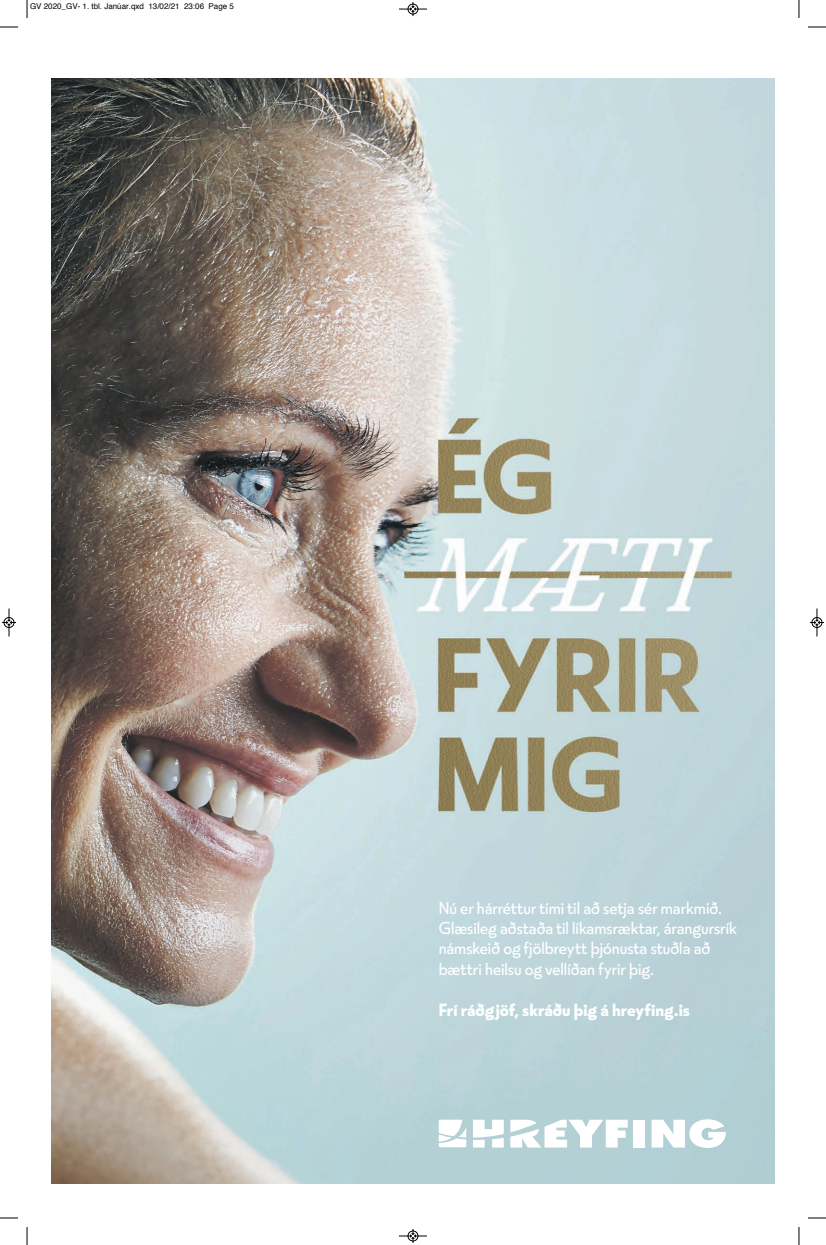
<style>
.page{position:relative;width:826px;height:1245px;background:#fff}
.page>*{position:absolute;margin:0;border:0;box-sizing:border-box;transform-origin:0 0}
.t1{font:17.7px/20.4px "FS Split Sans";color:#fff}
.t2{font:700 17.7px "FS Split Sans";color:#fff}
.t3{font:8px "Helvetica";color:#000}
</style>
<div class="page">
<img style="left:51px;top:78px;width:723px;height:1106px">
<div style="left:632px;top:1119px;width:12px;height:28px;background:#fff"></div>
<svg style="left:651px;top:1119px;width:74px;height:29px"></svg>
<svg style="left:472px;top:1119px;width:31px;height:28px"></svg>
<svg style="left:510px;top:1119px;width:117px;height:28px"></svg>
<svg style="left:438px;top:1119px;width:28px;height:28px"></svg>
<svg style="left:27px;top:0;width:1px;height:18px"></svg>
<svg style="left:0;top:27px;width:18px;height:1px"></svg>
<svg style="left:798px;top:0;width:1px;height:18px"></svg>
<svg style="left:808px;top:27px;width:17px;height:1px"></svg>
<svg style="left:27px;top:1227px;width:1px;height:18px"></svg>
<svg style="left:0;top:1217px;width:18px;height:1px"></svg>
<svg style="left:798px;top:1227px;width:1px;height:18px"></svg>
<svg style="left:808px;top:1217px;width:17px;height:1px"></svg>
<svg style="left:399px;top:2px;width:27px;height:14px"></svg>
<svg style="left:399px;top:1229px;width:27px;height:14px"></svg>
<svg style="left:2px;top:608px;width:14px;height:28px"></svg>
<svg style="left:810px;top:608px;width:13px;height:28px"></svg>
<p class="t3" style="left:30px;top:3px;width:205px">GV 2020_GV- 1. tbl. Janúar.qxd 13/02/21 23:06 Page 5</p>
<p class="t1" style="left:438px;top:899px;width:299px">Nú er hárréttur tími til að setja sér markmið.<br>Glæsileg aðstaða til líkamsræktar, árangursrík námskeið og fjölbreytt þjónusta stuðla að bættri heilsu og vellíðan fyrir þig.</p>
<p class="t2" style="left:438px;top:1003px;width:253px">Frí ráðgjöf, skráðu þig á hreyfing.is</p>
</div>
